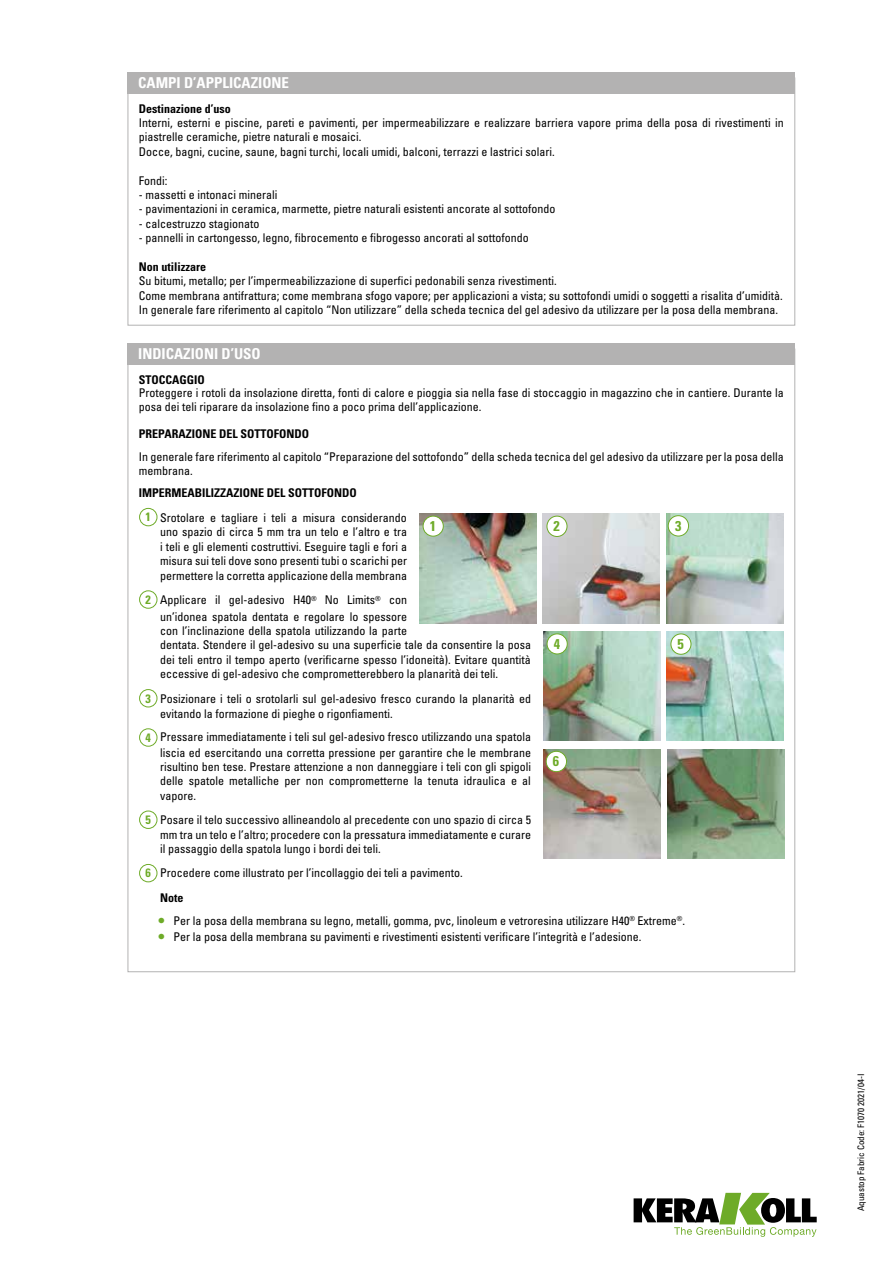
<style>
.page{position:relative;width:893px;height:1263px;background:#fff}
.page>*{position:absolute;margin:0;border:0;box-sizing:border-box;transform-origin:0 0}
.t1{font:700 condensed 15px "Univers LT Std";color:#fff}
.t2{font:700 condensed 14.25px "Univers LT Std";color:#6eab28}
.t3{font:condensed 12px/14.4px "Univers LT Std";color:#000}
.t4{font:700 condensed 12px "Univers LT Std";color:#000}
.t5{font:condensed 9px "Univers LT Std";color:#000}
.s1{font-weight:700}
.s2{font-weight:700;font-size:12.15px;color:#6eab28}
.s3{font-size:18px;color:#6eab28}
</style>
<div class="page">
<svg style="left:634px;top:1193px;width:183px;height:44px"></svg>
<div style="left:139px;top:508px;width:18px;height:18px;border:1px solid #6eab28;border-radius:50%"></div>
<div style="left:139px;top:590px;width:18px;height:19px;border:1px solid #6eab28;border-radius:50%"></div>
<div style="left:139px;top:689px;width:18px;height:18px;border:1px solid #6eab28;border-radius:50%"></div>
<div style="left:139px;top:728px;width:18px;height:19px;border:1px solid #6eab28;border-radius:50%"></div>
<div style="left:139px;top:811px;width:18px;height:18px;border:1px solid #6eab28;border-radius:50%"></div>
<div style="left:139px;top:864px;width:18px;height:18px;border:1px solid #6eab28;border-radius:50%"></div>
<div style="left:128px;top:343px;width:667px;height:22px;background:#b3b2b2"></div>
<div style="left:128px;top:72px;width:667px;height:22px;background:#b3b2b2"></div>
<img style="left:543px;top:514px;width:117px;height:109px">
<div style="left:547px;top:516px;width:20px;height:20px;background:#fff;border-radius:50%"></div>
<div style="left:546px;top:516px;width:21px;height:21px;border:1px solid #6eab28;border-radius:50%"></div>
<img style="left:420px;top:514px;width:117px;height:109px">
<div style="left:423px;top:516px;width:20px;height:20px;background:#fff;border-radius:50%"></div>
<div style="left:423px;top:516px;width:21px;height:21px;border:1px solid #6eab28;border-radius:50%"></div>
<img style="left:666px;top:514px;width:117px;height:109px">
<div style="left:668px;top:516px;width:21px;height:20px;background:#fff;border-radius:50%"></div>
<div style="left:668px;top:515px;width:21px;height:21px;border:1px solid #6eab28;border-radius:50%"></div>
<img style="left:667px;top:631px;width:117px;height:110px">
<div style="left:671px;top:634px;width:20px;height:20px;background:#fff;border-radius:50%"></div>
<div style="left:670px;top:633px;width:21px;height:22px;border:1px solid #6eab28;border-radius:50%"></div>
<img style="left:544px;top:631px;width:117px;height:110px">
<div style="left:547px;top:634px;width:20px;height:20px;background:#fff;border-radius:50%"></div>
<div style="left:547px;top:633px;width:21px;height:21px;border:1px solid #6eab28;border-radius:50%"></div>
<img style="left:544px;top:749px;width:117px;height:110px">
<div style="left:546px;top:751px;width:21px;height:21px;background:#fff;border-radius:50%"></div>
<div style="left:546px;top:751px;width:21px;height:21px;border:1px solid #6eab28;border-radius:50%"></div>
<img style="left:667px;top:749px;width:117px;height:110px">
<p class="t1" style="left:138px;top:74px;width:152px">CAMPI D’APPLICAZIONE</p>
<p class="t4" style="left:139px;top:101px;width:93px">Destinazione d’uso</p>
<p class="t3" style="left:139px;top:115px;width:646px">Interni, esterni e piscine, pareti e pavimenti, per impermeabilizzare e realizzare barriera vapore prima della posa di rivestimenti in piastrelle ceramiche, pietre naturali e mosaici.<br>Docce, bagni, cucine, saune, bagni turchi, locali umidi, balconi, terrazzi e lastrici solari.</p>
<p class="t3" style="left:139px;top:173px;width:30px">Fondi:</p>
<p class="t3" style="left:139px;top:187px;width:140px">- massetti e intonaci minerali</p>
<p class="t3" style="left:139px;top:202px;width:418px">- pavimentazioni in ceramica, marmette, pietre naturali esistenti ancorate al sottofondo</p>
<p class="t3" style="left:139px;top:216px;width:122px">- calcestruzzo stagionato</p>
<p class="t3" style="left:139px;top:231px;width:391px">- pannelli in cartongesso, legno, fibrocemento e fibrogesso ancorati al sottofondo</p>
<p class="t4" style="left:139px;top:259px;width:69px">Non utilizzare</p>
<p class="t3" style="left:139px;top:274px;width:645px">Su bitumi, metallo; per l’impermeabilizzazione di superfici pedonabili senza rivestimenti.<br>Come membrana antifrattura; come membrana sfogo vapore; per applicazioni a vista; su sottofondi umidi o soggetti a risalita d’umidità.<br>In generale fare riferimento al capitolo “Non utilizzare” della scheda tecnica del gel adesivo da utilizzare per la posa della membrana.</p>
<p class="t1" style="left:138px;top:345px;width:124px">INDICAZIONI D’USO</p>
<p class="t4" style="left:139px;top:372px;width:68px">STOCCAGGIO</p>
<p class="t3" style="left:139px;top:386px;width:646px;line-height:13.5px">Proteggere i rotoli da insolazione diretta, fonti di calore e pioggia sia nella fase di stoccaggio in magazzino che in cantiere. Durante la posa dei teli riparare da insolazione fino a poco prima dell’applicazione.</p>
<p class="t4" style="left:139px;top:426px;width:172px">PREPARAZIONE DEL SOTTOFONDO</p>
<p class="t3" style="left:139px;top:449px;width:646px">In generale fare riferimento al capitolo “Preparazione del sottofondo” della scheda tecnica del gel adesivo da utilizzare per la posa della membrana.</p>
<p class="t3" style="left:145px;top:480px;width:263px;line-height:24.8px;text-indent:-6px"><span class="s1">IMPERMEABILIZZAZIONE DEL SOTTOFONDO<br></span><span class="s2">1</span> Srotolare e tagliare i teli a misura considerando</p>
<p class="t3" style="left:160px;top:525px;width:248px;text-align:justify">uno spazio di circa 5 mm tra un telo e l’altro e tra i teli e gli elementi costruttivi. Eseguire tagli e fori a misura sui teli dove sono presenti tubi o scarichi per permettere la corretta applicazione della membrana</p>
<p class="t3" style="left:145px;top:592px;width:263px;line-height:16.4px;text-align:right"><span class="s2">2</span> Applicare il gel-adesivo H40<sup>®</sup> No Limits<sup>®</sup> con un’idonea spatola dentata e regolare lo spessore</p>
<p class="t3" style="left:160px;top:623px;width:372px">con l’inclinazione della spatola utilizzando la parte<br>dentata. Stendere il gel-adesivo su una superficie tale da consentire la posa dei teli entro il tempo aperto (verificarne spesso l’idoneità). Evitare quantità eccessive di gel-adesivo che comprometterebbero la planarità dei teli.</p>
<p class="t3" style="left:160px;top:691px;width:372px;text-indent:-15px"><span class="s2">3</span> Posizionare i teli o srotolarli sul gel-adesivo fresco curando la planarità ed evitando la formazione di pieghe o rigonfiamenti.</p>
<p class="t3" style="left:160px;top:729px;width:372px;text-align:justify;text-indent:-15px"><span class="s2">4</span> Pressare immediatamente i teli sul gel-adesivo fresco utilizzando una spatola liscia ed esercitando una corretta pressione per garantire che le membrane risultino ben tese. Prestare attenzione a non danneggiare i teli con gli spigoli delle spatole metalliche per non comprometterne la tenuta idraulica e al vapore.</p>
<p class="t3" style="left:160px;top:812px;width:372px;line-height:14.9px;text-align:justify;text-indent:-15px"><span class="s2">5</span> Posare il telo successivo allineandolo al precedente con uno spazio di circa 5 mm tra un telo e l’altro; procedere con la pressatura immediatamente e curare il passaggio della spatola lungo i bordi dei teli.</p>
<p class="t3" style="left:160px;top:860px;width:304px;line-height:24.8px;text-indent:-15px"><span class="s2">6</span> Procedere come illustrato per l’incollaggio dei teli a pavimento.<br><span class="s1">Note</span></p>
<p class="t3" style="left:158px;top:913px;width:528px"><span class="s3">•</span> Per la posa della membrana su legno, metalli, gomma, pvc, linoleum e vetroresina utilizzare H40<sup>®</sup> Extreme<sup>®</sup>.</p>
<p class="t3" style="left:158px;top:929px;width:484px"><span class="s3">•</span> Per la posa della membrana su pavimenti e rivestimenti esistenti verificare l’integrità e l’adesione.</p>
<p class="t2" style="left:430px;top:517px;width:8px">1</p>
<p class="t2" style="left:554px;top:517px;width:8px">2</p>
<p class="t2" style="left:675px;top:517px;width:8px">3</p>
<p class="t2" style="left:554px;top:635px;width:8px">4</p>
<p class="t2" style="left:678px;top:635px;width:8px">5</p>
<p class="t2" style="left:553px;top:753px;width:8px">6</p>
<p class="t5" style="left:855px;top:1211px;width:139px;rotate:-90deg">Aquastop Fabric Code: F1070 2021/04-I</p>
</div>
